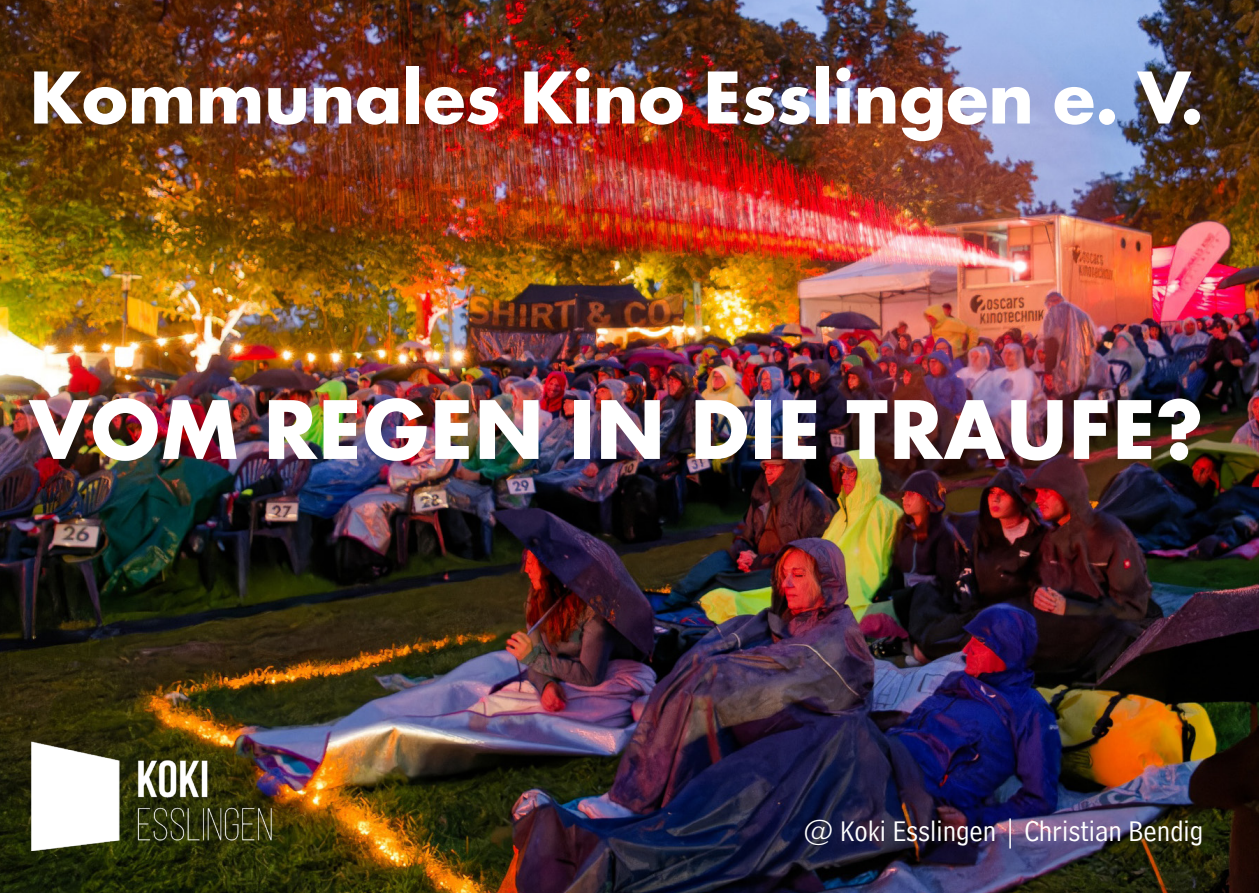
<style>
.page{position:relative;width:1259px;height:893px;background:#fff}
.page>*{position:absolute;margin:0;border:0;box-sizing:border-box;transform-origin:0 0}
.t1{font:700 78px "Futura Std";letter-spacing:.02em;color:#fff}
.t2{font:700 69px "Futura Std";color:#fff}
.t3{font:30px "Bell Centennial Address";color:#fff}
</style>
<div class="page">
<img style="left:0;top:0;width:1259px;height:893px">
<img style="left:27px;top:737px;width:253px;height:113px">
<p class="t2" style="left:30px;top:52px;width:1175px">Kommunales Kino Esslingen e. V.</p>
<p class="t1" style="left:30px;top:378px;width:1175px">VOM REGEN IN DIE TRAUFE?</p>
<p class="t3" style="left:803px;top:814px;width:401px">@ Koki Esslingen | Christian Bendig</p>
</div>
